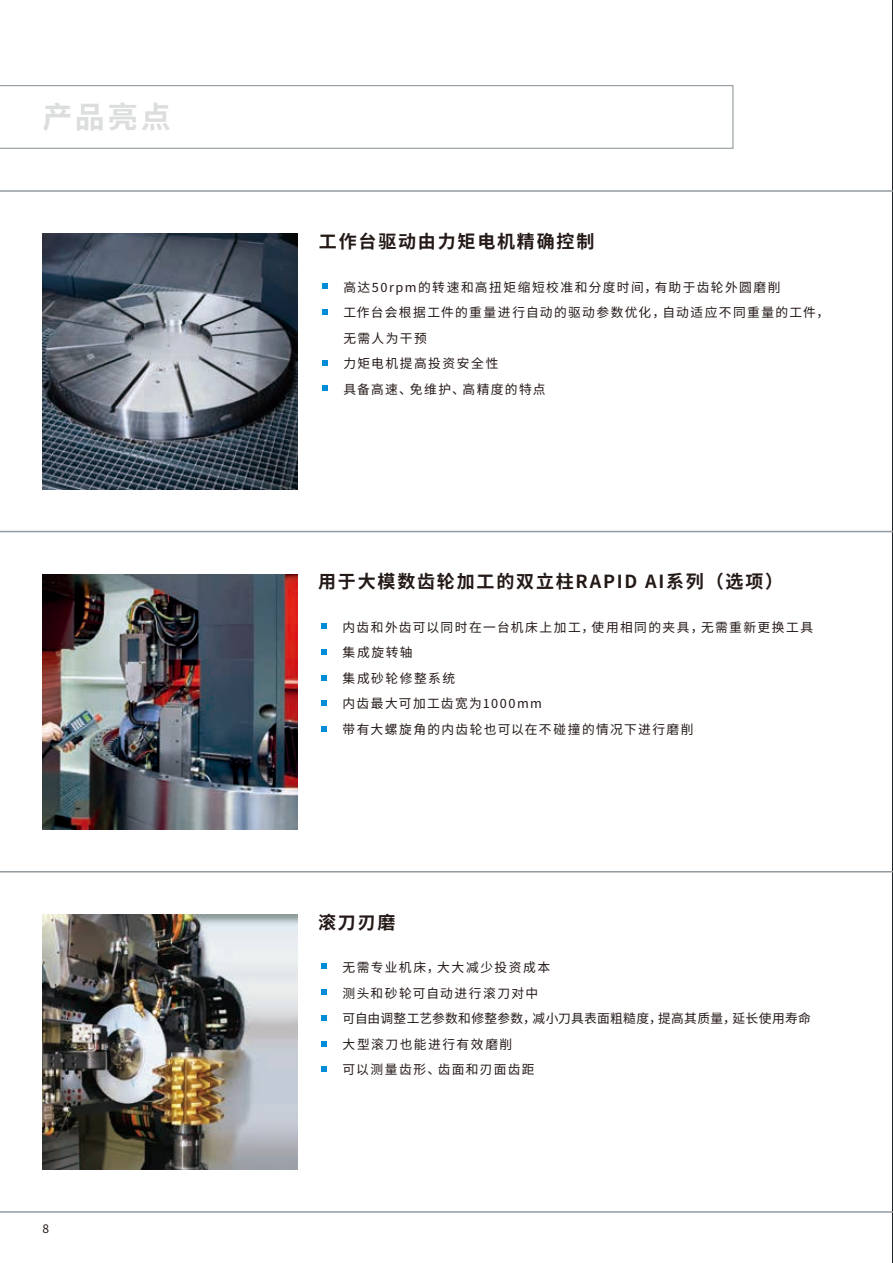
<style>
.page{position:relative;width:893px;height:1263px;background:#fff}
.page>*{position:absolute;margin:0;border:0;box-sizing:border-box;transform-origin:0 0}
.t1{font:700 30px "Noto Sans SC";color:#dcdddd}
.t2{font:700 18px "Noto Sans SC";letter-spacing:.1em;color:#231916}
.t3{font:12.75px/25.5px "Noto Sans SC";letter-spacing:.11em;color:#231916}
.t4{font:12px "Noto Sans SC";color:#231916}
</style>
<div class="page">
<hr style="left:892px;top:0;width:1px;height:1263px;background:#1f2226">
<hr style="left:0;top:1211px;width:893px;height:2px;background:#939ba0">
<hr style="left:0;top:190px;width:893px;height:2px;background:#939ba0">
<hr style="left:0;top:531px;width:893px;height:1px;background:#939ba0">
<hr style="left:0;top:871px;width:893px;height:1px;background:#939ba0">
<img style="left:43px;top:914px;width:255px;height:255px">
<img style="left:43px;top:234px;width:255px;height:255px">
<img style="left:43px;top:574px;width:255px;height:255px">
<svg style="left:0;top:85px;width:733px;height:64px"></svg>
<svg style="left:322px;top:283px;width:6px;height:6px"></svg>
<svg style="left:322px;top:309px;width:6px;height:6px"></svg>
<svg style="left:322px;top:360px;width:6px;height:6px"></svg>
<svg style="left:322px;top:385px;width:6px;height:6px"></svg>
<svg style="left:321px;top:623px;width:6px;height:6px"></svg>
<svg style="left:321px;top:649px;width:6px;height:6px"></svg>
<svg style="left:321px;top:675px;width:6px;height:6px"></svg>
<svg style="left:321px;top:700px;width:6px;height:6px"></svg>
<svg style="left:321px;top:726px;width:6px;height:6px"></svg>
<svg style="left:321px;top:963px;width:6px;height:6px"></svg>
<svg style="left:321px;top:989px;width:6px;height:6px"></svg>
<svg style="left:321px;top:1015px;width:6px;height:6px"></svg>
<svg style="left:321px;top:1041px;width:6px;height:5px"></svg>
<svg style="left:321px;top:1066px;width:6px;height:6px"></svg>
<h1 class="t1" style="left:43px;top:100px;width:130px">产品亮点</h1>
<p class="t4" style="left:43px;top:1222px;width:8px">8</p>
<h2 class="t2" style="left:319px;top:231px;width:277px">工作台驱动由力矩电机精确控制</h2>
<p class="t3" style="left:343px;top:274px;width:487px">高达50rpm的转速和高扭矩缩短校准和分度时间，有助于齿轮外圆磨削<br>工作台会根据工件的重量进行自动的驱动参数优化，自动适应不同重量的工件，无需人为干预<br>力矩电机提高投资安全性<br>具备高速、免维护、高精度的特点</p>
<h2 class="t2" style="left:318px;top:572px;width:466px">用于大模数齿轮加工的双立柱RAPID AI系列（选项）</h2>
<p class="t3" style="left:343px;top:615px;width:472px">内齿和外齿可以同时在一台机床上加工，使用相同的夹具，无需重新更换工具集成旋转轴<br>集成砂轮修整系统<br>内齿最大可加工齿宽为1000mm<br>带有大螺旋角的内齿轮也可以在不碰撞的情况下进行磨削</p>
<h2 class="t2" style="left:318px;top:912px;width:79px">滚刀刃磨</h2>
<p class="t3" style="left:343px;top:955px;width:470px">无需专业机床，大大减少投资成本<br>测头和砂轮可自动进行滚刀对中<br>可自由调整工艺参数和修整参数，减小刀具表面粗糙度，提高其质量，延长使用寿命大型滚刀也能进行有效磨削<br>可以测量齿形、齿面和刃面齿距</p>
</div>
